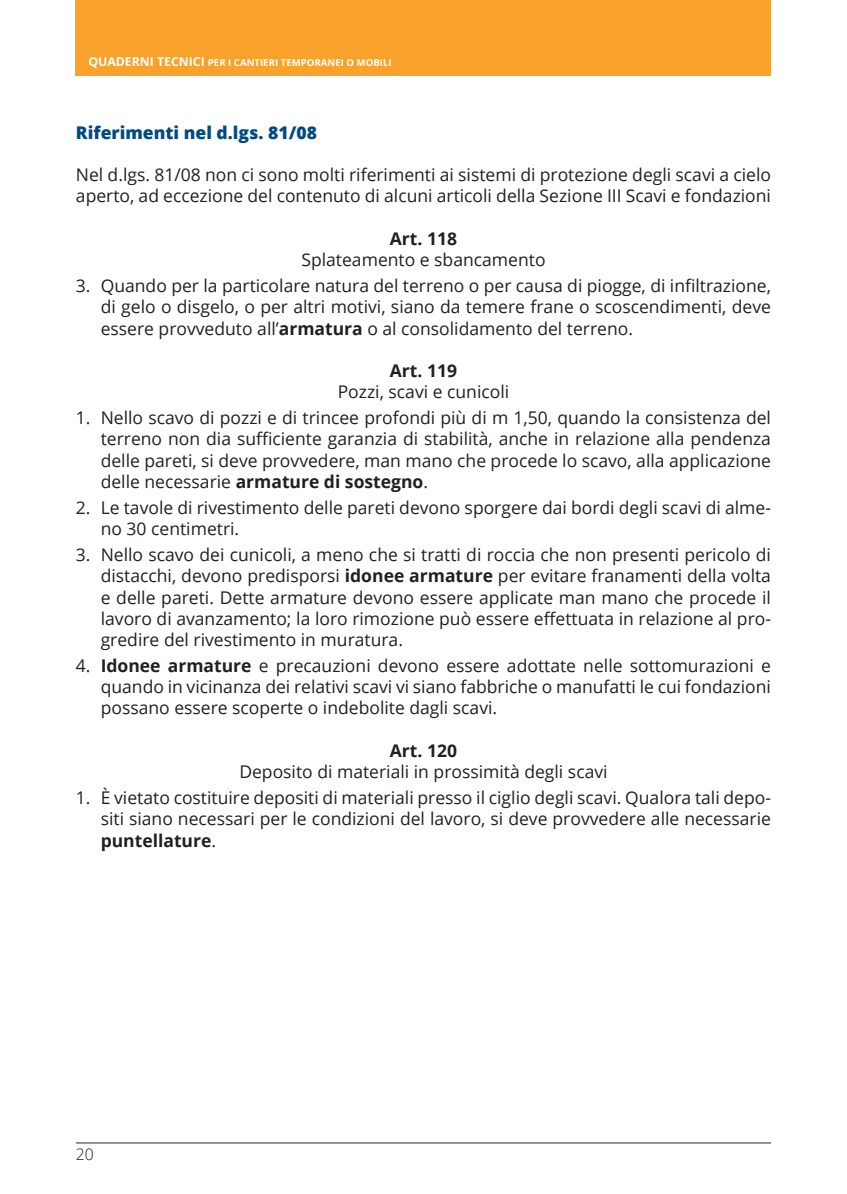
<style>
.page{position:relative;width:847px;height:1194px;background:#fff}
.page>*{position:absolute;margin:0;border:0;box-sizing:border-box;transform-origin:0 0}
.t1{font:17.5px/21.2px "Open Sans";color:#231f20;text-align:justify}
.t2{font:800 17.5px "Open Sans";color:#004b84}
.t3{font:700 17.5px "Open Sans";color:#231f20}
.t4{font:300 15.75px "Open Sans";color:#231f20}
.t5{font:700 9.62px "Open Sans";color:#fff}
.s1{font-size:12.25px}
.s2{font-weight:700}
</style>
<div class="page">
<div style="left:76px;top:0;width:694px;height:76px;background:#f9a22b"></div>
<hr style="left:76px;top:1142px;width:694px;height:1px;background:#808285">
<p class="t5" style="left:88px;top:56px;width:305px"><span class="s1">QUADERNI TECNICI</span> PER I CANTIERI TEMPORANEI O MOBILI</p>
<p class="t2" style="left:76px;top:119px;width:242px">Riferimenti nel d.lgs. 81/08</p>
<p class="t1" style="left:76px;top:164px;width:696px">Nel d.lgs. 81/08 non ci sono molti riferimenti ai sistemi di protezione degli scavi a cielo aperto, ad eccezione del contenuto di alcuni articoli della Sezione III Scavi e fondazioni</p>
<p class="t3" style="left:390px;top:226px;width:69px">Art. 118</p>
<p class="t1" style="left:301px;top:249px;width:245px">Splateamento e sbancamento</p>
<p class="t1" style="left:101px;top:275px;width:671px;text-indent:-25px">3. Quando per la particolare natura del terreno o per causa di piogge, di infiltrazione, di gelo o disgelo, o per altri motivi, siano da temere frane o scoscendimenti, deve essere provveduto all’<span class="s2">armatura</span> o al consolidamento del terreno.</p>
<p class="t3" style="left:390px;top:358px;width:69px">Art. 119</p>
<p class="t1" style="left:337px;top:381px;width:173px">Pozzi, scavi e cunicoli</p>
<p class="t1" style="left:101px;top:407px;width:671px;text-indent:-25px">1. Nello scavo di pozzi e di trincee profondi più di m 1,50, quando la consistenza del terreno non dia sufficiente garanzia di stabilità, anche in relazione alla pendenza delle pareti, si deve provvedere, man mano che procede lo scavo, alla applicazione delle necessarie <span class="s2">armature di sostegno</span>.</p>
<p class="t1" style="left:101px;top:496px;width:671px;text-indent:-25px">2. Le tavole di rivestimento delle pareti devono sporgere dai bordi degli scavi di alme&shy;no 30 centimetri.</p>
<p class="t1" style="left:101px;top:544px;width:671px;text-indent:-25px">3. Nello scavo dei cunicoli, a meno che si tratti di roccia che non presenti pericolo di distacchi, devono predisporsi <span class="s2">idonee armature</span> per evitare franamenti della volta e delle pareti. Dette armature devono essere applicate man mano che procede il lavoro di avanzamento; la loro rimozione può essere effettuata in relazione al pro&shy;gredire del rivestimento in muratura.</p>
<p class="t1" style="left:101px;top:654px;width:671px;text-indent:-25px">4. <span class="s2">Idonee armature</span> e precauzioni devono essere adottate nelle sottomurazioni e quando in vicinanza dei relativi scavi vi siano fabbriche o manufatti le cui fondazioni possano essere scoperte o indebolite dagli scavi.</p>
<p class="t3" style="left:390px;top:738px;width:69px">Art. 120</p>
<p class="t1" style="left:239px;top:760px;width:369px">Deposito di materiali in prossimità degli scavi</p>
<p class="t1" style="left:101px;top:786px;width:671px;text-indent:-25px">1. È vietato costituire depositi di materiali presso il ciglio degli scavi. Qualora tali depo&shy;siti siano necessari per le condizioni del lavoro, si deve provvedere alle necessarie <span class="s2">puntellature</span>.</p>
<p class="t4" style="left:76px;top:1143px;width:19px">20</p>
</div>
